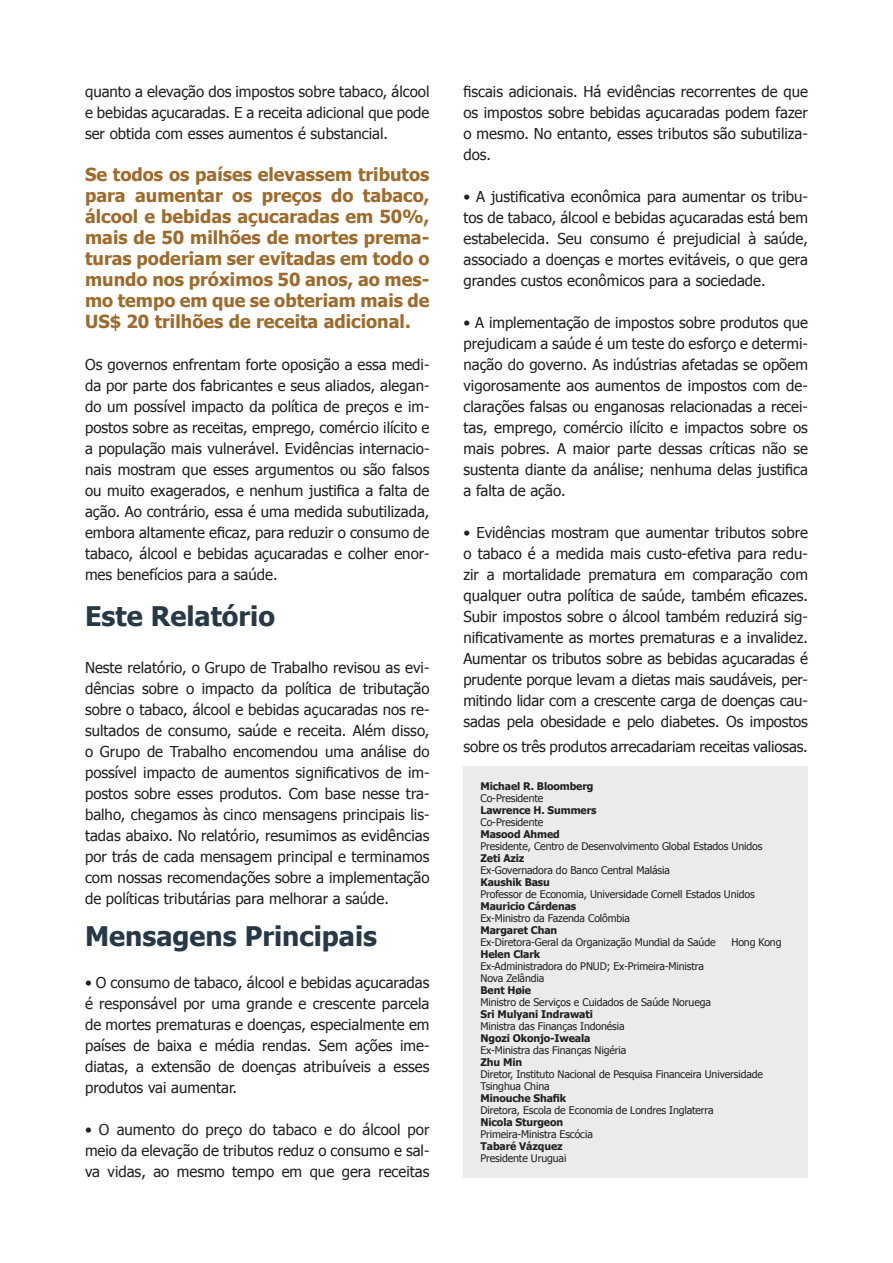
<style>
.page{position:relative;width:893px;height:1263px;background:#fff}
.page>*{position:absolute;margin:0;border:0;box-sizing:border-box;transform-origin:0 0}
.t1{font:700 27px "Tahoma";color:#273847}
.t2{font:700 18px/21px "Tahoma";color:#9d6b2c;text-align:justify}
.t3{font:15px/21px "Tahoma";color:#231f20;text-align:justify}
.t4{font:10.5px/12px "Tahoma";letter-spacing:-.01em;color:#231f20}
.t5{font:700 10.5px "Tahoma";letter-spacing:-.01em;color:#231f20}
</style>
<div class="page">
<div style="left:463px;top:766px;width:345px;height:412px;background:#e9ebed"></div>
<p class="t3" style="left:85px;top:80px;width:346px">quanto a elevação dos impostos sobre tabaco, álcool e bebidas açucaradas. E a receita adicional que pode ser obtida com esses aumentos é substancial.</p>
<p class="t2" style="left:85px;top:162px;width:346px">Se todos os países elevassem tributos para aumentar os preços do tabaco, álcool e bebidas açucaradas em 50%, mais de 50 milhões de mortes prema&shy;turas poderiam ser evitadas em todo o mundo nos próximos 50 anos, ao mes&shy;mo tempo em que se obteriam mais de US$ 20 trilhões de receita adicional.</p>
<p class="t3" style="left:85px;top:353px;width:346px">Os governos enfrentam forte oposição a essa medi&shy;da por parte dos fabricantes e seus aliados, alegan&shy;do um possível impacto da política de preços e im&shy;postos sobre as receitas, emprego, comércio ilícito e a população mais vulnerável. Evidências internacio&shy;nais mostram que esses argumentos ou são falsos ou muito exagerados, e nenhum justifica a falta de ação. Ao contrário, essa é uma medida subutilizada, embora altamente eficaz, para reduzir o consumo de tabaco, álcool e bebidas açucaradas e colher enor&shy;mes benefícios para a saúde.</p>
<h1 class="t1" style="left:85px;top:597px;width:192px">Este Relatório</h1>
<p class="t3" style="left:85px;top:656px;width:346px">Neste relatório, o Grupo de Trabalho revisou as evi&shy;dências sobre o impacto da política de tributação sobre o tabaco, álcool e bebidas açucaradas nos re&shy;sultados de consumo, saúde e receita. Além disso, o Grupo de Trabalho encomendou uma análise do possível impacto de aumentos significativos de im&shy;postos sobre esses produtos. Com base nesse tra&shy;balho, chegamos às cinco mensagens principais lis&shy;tadas abaixo. No relatório, resumimos as evidências por trás de cada mensagem principal e terminamos com nossas recomendações sobre a implementação de políticas tributárias para melhorar a saúde.</p>
<h1 class="t1" style="left:85px;top:917px;width:294px">Mensagens Principais</h1>
<p class="t3" style="left:85px;top:971px;width:346px">• O consumo de tabaco, álcool e bebidas açucaradas é responsável por uma grande e crescente parcela de mortes prematuras e doenças, especialmente em países de baixa e média rendas. Sem ações ime&shy;diatas, a extensão de doenças atribuíveis a esses produtos vai aumentar.</p>
<p class="t3" style="left:85px;top:1118px;width:346px">• O aumento do preço do tabaco e do álcool por meio da elevação de tributos reduz o consumo e sal&shy;va vidas, ao mesmo tempo em que gera receitas</p>
<p class="t3" style="left:463px;top:80px;width:346px">fiscais adicionais. Há evidências recorrentes de que os impostos sobre bebidas açucaradas podem fazer o mesmo. No entanto, esses tributos são subutiliza&shy;dos.</p>
<p class="t3" style="left:463px;top:185px;width:346px">• A justificativa econômica para aumentar os tribu&shy;tos de tabaco, álcool e bebidas açucaradas está bem estabelecida. Seu consumo é prejudicial à saúde, associado a doenças e mortes evitáveis, o que gera grandes custos econômicos para a sociedade.</p>
<p class="t3" style="left:463px;top:311px;width:346px">• A implementação de impostos sobre produtos que prejudicam a saúde é um teste do esforço e determi&shy;nação do governo. As indústrias afetadas se opõem vigorosamente aos aumentos de impostos com de&shy;clarações falsas ou enganosas relacionadas a recei&shy;tas, emprego, comércio ilícito e impactos sobre os mais pobres. A maior parte dessas críticas não se sustenta diante da análise; nenhuma delas justifica a falta de ação.</p>
<p class="t3" style="left:463px;top:521px;width:346px">• Evidências mostram que aumentar tributos sobre o tabaco é a medida mais custo-efetiva para redu&shy;zir a mortalidade prematura em comparação com qualquer outra política de saúde, também eficazes.<br>Subir impostos sobre o álcool também reduzirá sig&shy;nificativamente as mortes prematuras e a invalidez.<br>Aumentar os tributos sobre as bebidas açucaradas é prudente porque levam a dietas mais saudáveis, per&shy;mitindo lidar com a crescente carga de doenças cau&shy;sadas pela obesidade e pelo diabetes. Os impostos</p>
<p class="t3" style="left:463px;top:735px;width:346px">sobre os três produtos arrecadariam receitas valiosas.</p>
<p class="t5" style="left:480px;top:778px;width:114px">Michael R. Bloomberg</p>
<p class="t4" style="left:480px;top:791px;width:64px">Co-Presidente</p>
<p class="t5" style="left:480px;top:802px;width:118px">Lawrence H. Summers</p>
<p class="t4" style="left:480px;top:815px;width:64px">Co-Presidente</p>
<p class="t5" style="left:480px;top:826px;width:81px">Masood Ahmed</p>
<p class="t4" style="left:480px;top:839px;width:283px">Presidente, Centro de Desenvolvimento Global Estados Unidos</p>
<p class="t5" style="left:480px;top:850px;width:45px">Zeti Aziz</p>
<p class="t4" style="left:480px;top:863px;width:191px">Ex-Governadora do Banco Central Malásia</p>
<p class="t5" style="left:480px;top:874px;width:71px">Kaushik Basu</p>
<p class="t4" style="left:480px;top:887px;width:276px">Professor de Economia, Universidade Cornell Estados Unidos</p>
<p class="t5" style="left:480px;top:898px;width:97px">Mauricio Cárdenas</p>
<p class="t4" style="left:480px;top:911px;width:151px">Ex-Ministro da Fazenda Colômbia</p>
<p class="t5" style="left:480px;top:922px;width:78px">Margaret Chan</p>
<p class="t4" style="left:480px;top:935px;width:237px">Ex-Diretora-Geral da Organização Mundial da Saúde</p>
<p class="t4" style="left:731px;top:935px;width:52px">Hong Kong</p>
<p class="t5" style="left:480px;top:946px;width:61px">Helen Clark</p>
<p class="t4" style="left:480px;top:959px;width:225px">Ex-Administradora do PNUD; Ex-Primeira-Ministra<br>Nova Zelândia</p>
<p class="t5" style="left:480px;top:982px;width:52px">Bent Høie</p>
<p class="t4" style="left:480px;top:995px;width:232px">Ministro de Serviços e Cuidados de Saúde Noruega</p>
<p class="t5" style="left:480px;top:1006px;width:114px">Sri Mulyani Indrawati</p>
<p class="t4" style="left:480px;top:1019px;width:146px">Ministra das Finanças Indonésia</p>
<p class="t5" style="left:480px;top:1030px;width:111px">Ngozi Okonjo-Iweala</p>
<p class="t4" style="left:480px;top:1043px;width:147px">Ex-Ministra das Finanças Nigéria</p>
<p class="t5" style="left:480px;top:1054px;width:43px">Zhu Min</p>
<p class="t4" style="left:480px;top:1067px;width:284px">Diretor, Instituto Nacional de Pesquisa Financeira Universidade<br>Tsinghua China</p>
<p class="t5" style="left:480px;top:1090px;width:87px">Minouche Shafik</p>
<p class="t4" style="left:480px;top:1103px;width:235px">Diretora, Escola de Economia de Londres Inglaterra</p>
<p class="t5" style="left:480px;top:1114px;width:84px">Nicola Sturgeon</p>
<p class="t4" style="left:480px;top:1127px;width:114px">Primeira-Ministra Escócia</p>
<p class="t5" style="left:480px;top:1138px;width:84px">Tabaré Vázquez</p>
<p class="t4" style="left:480px;top:1151px;width:87px">Presidente Uruguai</p>
</div>
